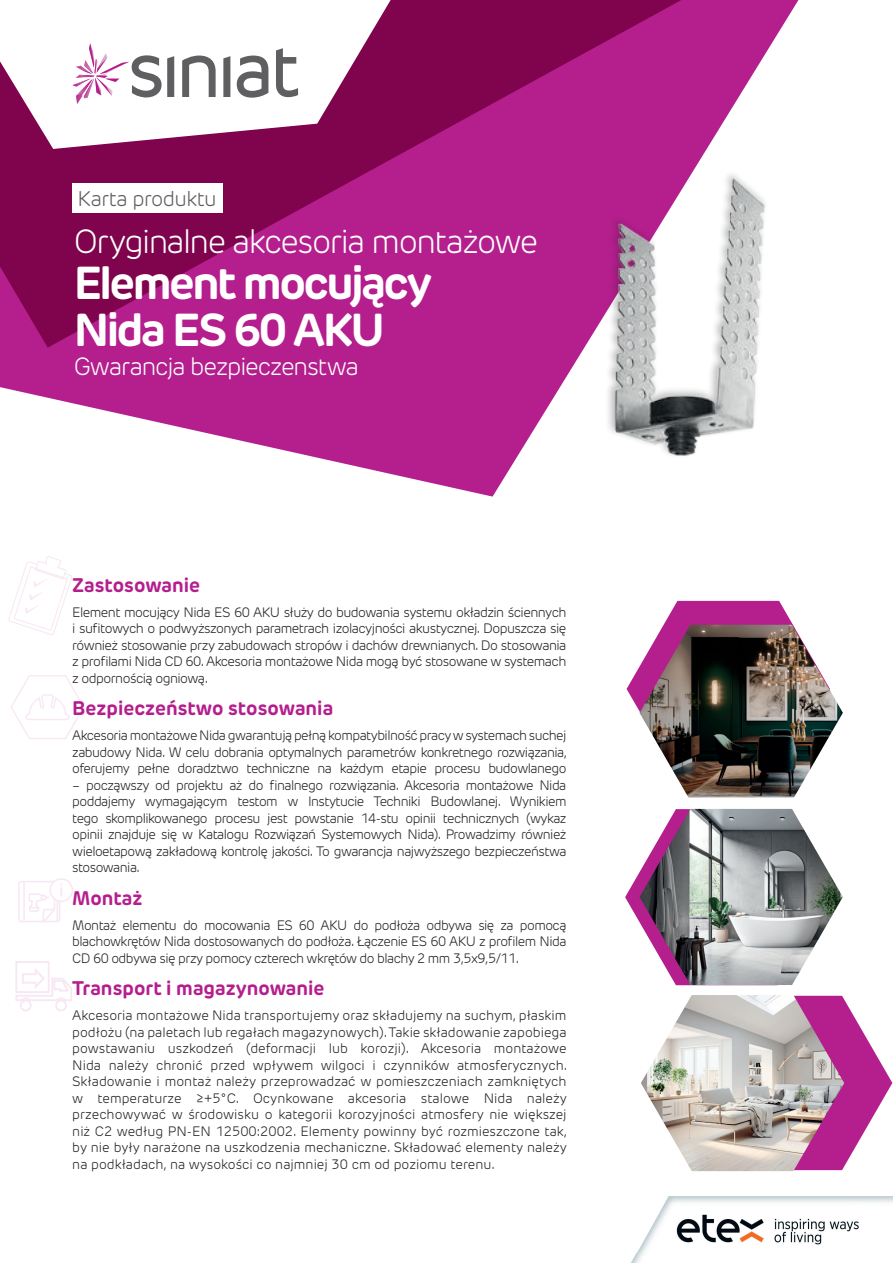
<style>
.page{position:relative;width:893px;height:1263px;background:#fff}
.page>*{position:absolute;margin:0;border:0;box-sizing:border-box;transform-origin:0 0}
.t1{font:700 45.6px/46.5px "New Rubrik Edge";letter-spacing:-.055em;color:#fff}
.t2{font:300 33.15px "New Rubrik Edge";letter-spacing:-.045em;color:#fff}
.t3{font:300 24.6px "New Rubrik Edge";letter-spacing:-.045em;color:#fff}
.t4{font:300 21px "New Rubrik Edge";letter-spacing:-.025em;color:#5f5f62}
.t5{font:700 19.5px "New Rubrik Edge";color:#b41e8d}
.t6{font:300 13.5px/16.5px "New Rubrik Edge";letter-spacing:-.04em;color:#231f20;text-align:justify}
</style>
<div class="page">
<svg style="left:0;top:0;width:799px;height:497px;fill:#b41e8d"></svg>
<svg style="left:0;top:0;width:772px;height:348px;background:#a11976"></svg>
<svg style="left:0;top:0;width:391px;height:149px"></svg>
<svg style="left:237px;top:56px;width:31px;height:42px"></svg>
<svg style="left:182px;top:56px;width:34px;height:41px"></svg>
<svg style="left:223px;top:56px;width:7px;height:41px"></svg>
<svg style="left:276px;top:48px;width:22px;height:49px"></svg>
<svg style="left:72px;top:43px;width:102px;height:61px"></svg>
<img style="left:631px;top:1197px;width:262px;height:66px">
<svg style="left:627px;top:601px;width:166px;height:110px"></svg>
<svg style="left:625px;top:873px;width:14px;height:48px"></svg>
<svg style="left:844px;top:999px;width:48px;height:168px"></svg>
<img style="left:639px;top:625px;width:204px;height:172px">
<img style="left:639px;top:809px;width:204px;height:176px">
<img style="left:641px;top:995px;width:203px;height:176px">
<svg style="left:8px;top:556px;width:64px;height:79px"></svg>
<svg style="left:11px;top:675px;width:73px;height:64px"></svg>
<svg style="left:18px;top:878px;width:55px;height:44px"></svg>
<svg style="left:15px;top:961px;width:57px;height:51px"></svg>
<div style="left:72px;top:184px;width:151px;height:29px;background:#fff"></div>
<img style="left:524px;top:157px;width:275px;height:334px">
<h3 class="t4" style="left:78px;top:186px;width:140px">Karta produktu</h3>
<h2 class="t2" style="left:74px;top:221px;width:466px">Oryginalne akcesoria montażowe</h2>
<h1 class="t1" style="left:74px;top:260px;width:360px">Element mocujący<br>Nida ES 60 AKU</h1>
<h3 class="t3" style="left:74px;top:352px;width:287px">Gwarancja bezpieczenstwa</h3>
<h3 class="t5" style="left:72px;top:572px;width:129px">Zastosowanie</h3>
<p class="t6" style="left:72px;top:604px;width:496px">Element mocujący Nida ES 60 AKU służy do budowania systemu okładzin ściennych i sufitowych o podwyższonych parametrach izolacyjności akustycznej. Dopuszcza się również stosowanie przy zabudowach stropów i dachów drewnianych. Do stosowania z profilami Nida CD 60. Akcesoria montażowe Nida mogą być stosowane w systemach z odpornością ogniową.</p>
<h3 class="t5" style="left:72px;top:696px;width:262px">Bezpieczeństwo stosowania</h3>
<p class="t6" style="left:72px;top:727px;width:496px">Akcesoria montażowe Nida gwarantują pełną kompatybilność pracy w systemach suchej zabudowy Nida. W celu dobrania optymalnych parametrów konkretnego rozwiązania, oferujemy pełne doradztwo techniczne na każdym etapie procesu budowlanego</p>
<p class="t6" style="left:72px;top:777px;width:496px">– począwszy od projektu aż do finalnego rozwiązania. Akcesoria montażowe Nida poddajemy wymagającym testom w Instytucie Techniki Budowlanej. Wynikiem tego skomplikowanego procesu jest powstanie 14-stu opinii technicznych (wykaz opinii znajduje się w Katalogu Rozwiązań Systemowych Nida). Prowadzimy również wieloetapową zakładową kontrolę jakości. To gwarancja najwyższego bezpieczeństwa stosowania.</p>
<h3 class="t5" style="left:72px;top:885px;width:72px">Montaż</h3>
<p class="t6" style="left:72px;top:917px;width:496px">Montaż elementu do mocowania ES 60 AKU do podłoża odbywa się za pomocą blachowkrętów Nida dostosowanych do podłoża. Łączenie ES 60 AKU z profilem Nida CD 60 odbywa się przy pomocy czterech wkrętów do blachy 2 mm 3,5x9,5/11.</p>
<h3 class="t5" style="left:72px;top:976px;width:254px">Transport i magazynowanie</h3>
<p class="t6" style="left:72px;top:1007px;width:497px">Akcesoria montażowe Nida transportujemy oraz składujemy na suchym, płaskim podłożu (na paletach lub regałach magazynowych). Takie składowanie zapobiega powstawaniu uszkodzeń (deformacji lub korozji). Akcesoria montażowe Nida należy chronić przed wpływem wilgoci i czynników atmosferycznych.<br>Składowanie i montaż należy przeprowadzać w pomieszczeniach zamkniętych w temperaturze ≥+5°C. Ocynkowane akcesoria stalowe Nida należy przechowywać w środowisku o kategorii korozyjności atmosfery nie większej niż C2 według PN-EN 12500:2002. Elementy powinny być rozmieszczone tak, by nie były narażone na uszkodzenia mechaniczne. Składować elementy należy na podkładach, na wysokości co najmniej 30 cm od poziomu terenu.</p>
</div>
